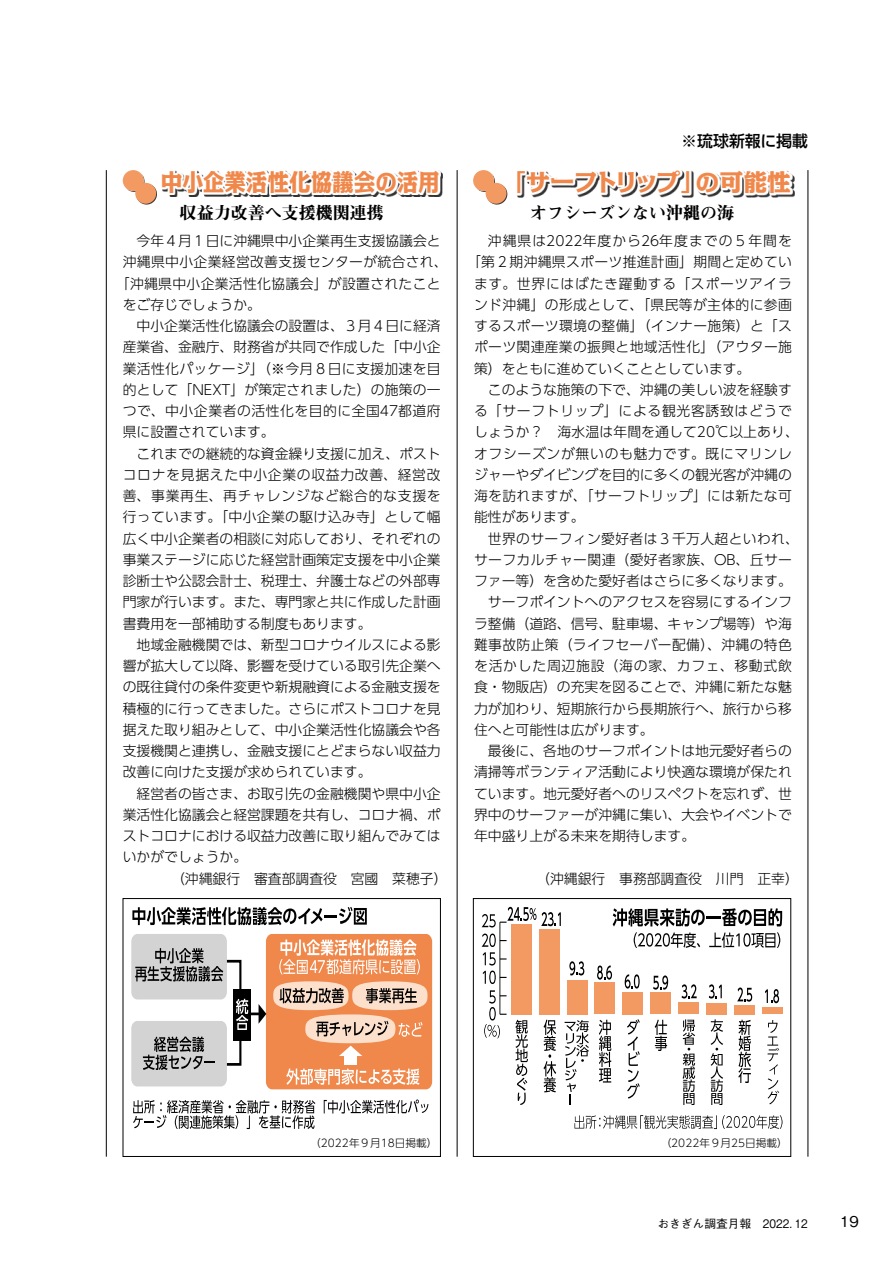
<style>
.page{position:relative;width:893px;height:1263px;background:#fff}
.page>*{position:absolute;margin:0;border:0;box-sizing:border-box;transform-origin:0 0}
.t1{font:800 23.4px "Kakumin Pro";letter-spacing:.02em;color:#f0884b}
.t2{font:800 23.4px "Kakumin Pro";letter-spacing:.02em;color:#f0884b;scale:.9 1}
.t3{font:16.95px "Midashi Min Pr 6 N MA31";color:#000}
.t4{font:500 15.9px "UD Shin Go Pro";color:#000}
.t5{font:500 14.85px "Gothic BBB Pr 6 N";color:#000}
.t6{font:300 13.8px "UD Shin Go Pro";color:#000}
.t7{font:300 13.8px "UD Shin Go Pro";letter-spacing:.025em;color:#000}
.t8{font:300 13.8px "UD Shin Go Pro";letter-spacing:.055em;color:#000}
.t9{font:300 13.8px "UD Shin Go Pro";letter-spacing:.05em;color:#000}
.t10{font:300 13.8px "UD Shin Go Pro";letter-spacing:.075em;color:#000}
.t11{font:300 13.8px "UD Shin Go Pro";letter-spacing:.04em;color:#000}
.t12{font:500 11.7px "Gothic BBB Pr 6 N";color:#000}
.t13{font:300 10.65px "UD Shin Go Pro";color:#000}
</style>
<div class="page">
<hr style="left:457px;top:170px;width:1px;height:987px;background:#000">
<hr style="left:106px;top:170px;width:1px;height:987px;background:#000">
<hr style="left:807px;top:170px;width:1px;height:987px;background:#000">
<div style="left:473px;top:898px;width:318px;height:259px;border:1px solid #000"></div>
<svg style="left:613px;top:908px;width:169px;height:18px"></svg>
<svg style="left:515px;top:1020px;width:13px;height:85px"></svg>
<svg style="left:544px;top:1020px;width:12px;height:72px"></svg>
<svg style="left:565px;top:1020px;width:24px;height:85px"></svg>
<svg style="left:599px;top:1020px;width:12px;height:62px"></svg>
<svg style="left:627px;top:1019px;width:13px;height:79px"></svg>
<svg style="left:655px;top:1020px;width:12px;height:31px"></svg>
<svg style="left:683px;top:1019px;width:12px;height:86px"></svg>
<svg style="left:711px;top:1019px;width:12px;height:86px"></svg>
<svg style="left:738px;top:1020px;width:13px;height:63px"></svg>
<svg style="left:767px;top:1020px;width:12px;height:84px"></svg>
<hr style="left:500px;top:922px;width:1px;height:92px;background:#000">
<svg style="left:482px;top:933px;width:25px;height:51px"></svg>
<div style="left:511px;top:924px;width:20px;height:90px;background:#f39a63"></div>
<div style="left:539px;top:929px;width:20px;height:85px;background:#f39a63"></div>
<div style="left:567px;top:980px;width:20px;height:34px;background:#f39a63"></div>
<div style="left:595px;top:982px;width:20px;height:32px;background:#f39a63"></div>
<div style="left:623px;top:992px;width:20px;height:22px;background:#f39a63"></div>
<div style="left:651px;top:992px;width:20px;height:22px;background:#f39a63"></div>
<div style="left:678px;top:1002px;width:20px;height:12px;background:#f39a63"></div>
<div style="left:706px;top:1003px;width:20px;height:11px;background:#f39a63"></div>
<div style="left:734px;top:1005px;width:20px;height:9px;background:#f39a63"></div>
<div style="left:762px;top:1007px;width:20px;height:7px;background:#f39a63"></div>
<svg style="left:484px;top:990px;width:23px;height:48px"></svg>
<svg style="left:574px;top:1115px;width:208px;height:14px"></svg>
<svg style="left:634px;top:932px;width:66px;height:16px"></svg>
<svg style="left:709px;top:932px;width:71px;height:16px"></svg>
<svg style="left:482px;top:907px;width:79px;height:20px"></svg>
<svg style="left:569px;top:961px;width:15px;height:14px"></svg>
<svg style="left:597px;top:965px;width:15px;height:15px"></svg>
<svg style="left:625px;top:974px;width:15px;height:14px"></svg>
<svg style="left:653px;top:975px;width:15px;height:14px"></svg>
<svg style="left:682px;top:984px;width:15px;height:14px"></svg>
<svg style="left:709px;top:984px;width:13px;height:14px"></svg>
<svg style="left:737px;top:987px;width:15px;height:15px"></svg>
<svg style="left:765px;top:989px;width:14px;height:14px"></svg>
<div style="left:517px;top:170px;width:277px;height:27px;background:#000;opacity:.8"></div>
<svg style="left:517px;top:170px;width:275px;height:25px"></svg>
<div style="left:473px;top:170px;width:21px;height:21px;background:#f39a63;border-radius:50%"></div>
<svg style="left:477px;top:174px;width:30px;height:31px"></svg>
<div style="left:486px;top:183px;width:20px;height:21px;background:#f39a63;border-radius:50%"></div>
<div style="left:123px;top:898px;width:318px;height:259px;border:1px solid #000"></div>
<div style="left:208px;top:960px;width:34px;height:105px;border:2px solid #000"></div>
<svg style="left:132px;top:907px;width:235px;height:18px"></svg>
<svg style="left:324px;top:1099px;width:104px;height:14px"></svg>
<svg style="left:133px;top:1100px;width:182px;height:29px"></svg>
<svg style="left:131px;top:934px;width:96px;height:65px;background:#b4b4b5"></svg>
<svg style="left:131px;top:1021px;width:96px;height:65px;background:#bbbbbc"></svg>
<div style="left:233px;top:989px;width:18px;height:51px;background:#000"></div>
<svg style="left:236px;top:934px;width:196px;height:155px"></svg>
<div style="left:162px;top:170px;width:281px;height:27px;background:#000;opacity:.8"></div>
<div style="left:160px;top:168px;width:281px;height:27px;background:#fff"></div>
<div style="left:123px;top:170px;width:21px;height:21px;background:#f39a63;border-radius:50%"></div>
<svg style="left:126px;top:174px;width:31px;height:31px"></svg>
<div style="left:135px;top:183px;width:21px;height:21px;background:#f39a63;border-radius:50%"></div>
<p class="t4" style="left:681px;top:128px;width:128px">※琉球新報に掲載</p>
<h1 class="t2" style="left:161px;top:163px;width:311px">中小企業活性化協議会の活用</h1>
<h1 class="t1" style="left:503px;top:163px;width:290px">「サーフトリップ」の可能性</h1>
<p class="t3" style="left:180px;top:200px;width:206px">収益力改善へ支援機関連携</p>
<p class="t3" style="left:530px;top:200px;width:206px">オフシーズンない沖縄の海</p>
<p class="t6" style="left:137px;top:230px;width:306px">今年４月１日に沖縄県中小企業再生支援協議会と</p>
<p class="t7" style="left:123px;top:251px;width:326px">沖縄県中小企業経営改善支援センターが統合され、</p>
<p class="t7" style="left:116px;top:272px;width:326px">「沖縄県中小企業活性化協議会」が設置されたこと</p>
<p class="t6" style="left:123px;top:293px;width:140px">をご存じでしょうか。</p>
<p class="t6" style="left:137px;top:315px;width:306px">中小企業活性化協議会の設置は、３月４日に経済</p>
<p class="t6" style="left:123px;top:336px;width:319px">産業省、金融庁、財務省が共同で作成した「中小企</p>
<p class="t7" style="left:123px;top:357px;width:319px">業活性化パッケージ」（※今月８日に支援加速を目</p>
<p class="t6" style="left:123px;top:378px;width:319px">的として「NEXT」が策定されました）の施策の一</p>
<p class="t11" style="left:123px;top:400px;width:319px">つで、中小企業者の活性化を目的に全国47都道府</p>
<p class="t6" style="left:123px;top:421px;width:154px">県に設置されています。</p>
<p class="t6" style="left:137px;top:442px;width:306px">これまでの継続的な資金繰り支援に加え、ポスト</p>
<p class="t9" style="left:123px;top:463px;width:319px">コロナを見据えた中小企業の収益力改善、経営改</p>
<p class="t8" style="left:123px;top:485px;width:319px">善、事業再生、再チャレンジなど総合的な支援を</p>
<p class="t7" style="left:123px;top:506px;width:319px">行っています。「中小企業の駆け込み寺」として幅</p>
<p class="t6" style="left:123px;top:527px;width:319px">広く中小企業者の相談に対応しており、それぞれの</p>
<p class="t6" style="left:123px;top:548px;width:319px">事業ステージに応じた経営計画策定支援を中小企業</p>
<p class="t6" style="left:123px;top:570px;width:319px">診断士や公認会計士、税理士、弁護士などの外部専</p>
<p class="t6" style="left:123px;top:591px;width:319px">門家が行います。また、専門家と共に作成した計画</p>
<p class="t6" style="left:123px;top:612px;width:250px">書費用を一部補助する制度もあります。</p>
<p class="t6" style="left:137px;top:633px;width:306px">地域金融機関では、新型コロナウイルスによる影</p>
<p class="t6" style="left:123px;top:655px;width:319px">響が拡大して以降、影響を受けている取引先企業へ</p>
<p class="t6" style="left:123px;top:676px;width:319px">の既往貸付の条件変更や新規融資による金融支援を</p>
<p class="t6" style="left:123px;top:697px;width:319px">積極的に行ってきました。さらにポストコロナを見</p>
<p class="t6" style="left:123px;top:718px;width:319px">据えた取り組みとして、中小企業活性化協議会や各</p>
<p class="t6" style="left:123px;top:740px;width:319px">支援機関と連携し、金融支援にとどまらない収益力</p>
<p class="t6" style="left:123px;top:761px;width:250px">改善に向けた支援が求められています。</p>
<p class="t6" style="left:137px;top:782px;width:306px">経営者の皆さま、お取引先の金融機関や県中小企</p>
<p class="t6" style="left:123px;top:803px;width:319px">業活性化協議会と経営課題を共有し、コロナ禍、ポ</p>
<p class="t6" style="left:123px;top:825px;width:319px">ストコロナにおける収益力改善に取り組んでみては</p>
<p class="t6" style="left:123px;top:846px;width:126px">いかがでしょうか。</p>
<p class="t6" style="left:171px;top:867px;width:278px">（沖縄銀行　審査部調査役　宮國　菜穂子）</p>
<p class="t10" style="left:488px;top:230px;width:305px">沖縄県は2022年度から26年度までの５年間を</p>
<p class="t7" style="left:467px;top:251px;width:326px">「第２期沖縄県スポーツ推進計画」期間と定めてい</p>
<p class="t8" style="left:474px;top:272px;width:319px">ます。世界にはばたき躍動する「スポーツアイラ</p>
<p class="t7" style="left:474px;top:293px;width:319px">ンド沖縄」の形成として、「県民等が主体的に参画</p>
<p class="t7" style="left:474px;top:315px;width:319px">するスポーツ環境の整備」（インナー施策）と「ス</p>
<p class="t7" style="left:474px;top:336px;width:319px">ポーツ関連産業の振興と地域活性化」（アウター施</p>
<p class="t6" style="left:474px;top:357px;width:278px">策）をともに進めていくこととしています。</p>
<p class="t6" style="left:488px;top:378px;width:306px">このような施策の下で、沖縄の美しい波を経験す</p>
<p class="t9" style="left:474px;top:400px;width:319px">る「サーフトリップ」による観光客誘致はどうで</p>
<p class="t6" style="left:474px;top:421px;width:326px">しょうか？　海水温は年間を通して20℃以上あり、</p>
<p class="t9" style="left:474px;top:442px;width:319px">オフシーズンが無いのも魅力です。既にマリンレ</p>
<p class="t6" style="left:474px;top:463px;width:319px">ジャーやダイビングを目的に多くの観光客が沖縄の</p>
<p class="t7" style="left:474px;top:485px;width:319px">海を訪れますが、「サーフトリップ」には新たな可</p>
<p class="t6" style="left:474px;top:506px;width:112px">能性があります。</p>
<p class="t7" style="left:488px;top:527px;width:312px">世界のサーフィン愛好者は３千万人超といわれ、</p>
<p class="t7" style="left:474px;top:548px;width:319px">サーフカルチャー関連（愛好者家族、OB、丘サー</p>
<p class="t6" style="left:474px;top:570px;width:319px">ファー等）を含めた愛好者はさらに多くなります。</p>
<p class="t6" style="left:488px;top:591px;width:306px">サーフポイントへのアクセスを容易にするインフ</p>
<p class="t6" style="left:474px;top:612px;width:319px">ラ整備（道路、信号、駐車場、キャンプ場等）や海</p>
<p class="t7" style="left:474px;top:633px;width:319px">難事故防止策（ライフセーバー配備）、沖縄の特色</p>
<p class="t8" style="left:474px;top:655px;width:319px">を活かした周辺施設（海の家、カフェ、移動式飲</p>
<p class="t6" style="left:474px;top:676px;width:319px">食・物販店）の充実を図ることで、沖縄に新たな魅</p>
<p class="t6" style="left:474px;top:697px;width:319px">力が加わり、短期旅行から長期旅行へ、旅行から移</p>
<p class="t6" style="left:474px;top:718px;width:181px">住へと可能性は広がります。</p>
<p class="t6" style="left:488px;top:740px;width:306px">最後に、各地のサーフポイントは地元愛好者らの</p>
<p class="t6" style="left:474px;top:761px;width:319px">清掃等ボランティア活動により快適な環境が保たれ</p>
<p class="t6" style="left:474px;top:782px;width:319px">ています。地元愛好者へのリスペクトを忘れず、世</p>
<p class="t6" style="left:474px;top:803px;width:319px">界中のサーファーが沖縄に集い、大会やイベントで</p>
<p class="t6" style="left:474px;top:825px;width:223px">年中盛り上がる未来を期待します。</p>
<p class="t6" style="left:536px;top:867px;width:264px">（沖縄銀行　事務部調査役　川門　正幸）</p>
<p class="t13" style="left:310px;top:1134px;width:129px">（2022年９月18日掲載）</p>
<p class="t13" style="left:661px;top:1134px;width:129px">（2022年９月25日掲載）</p>
<p class="t12" style="left:658px;top:1214px;width:152px">おきぎん調査月報　2022. 12</p>
<p class="t5" style="left:840px;top:1210px;width:20px">19</p>
</div>
